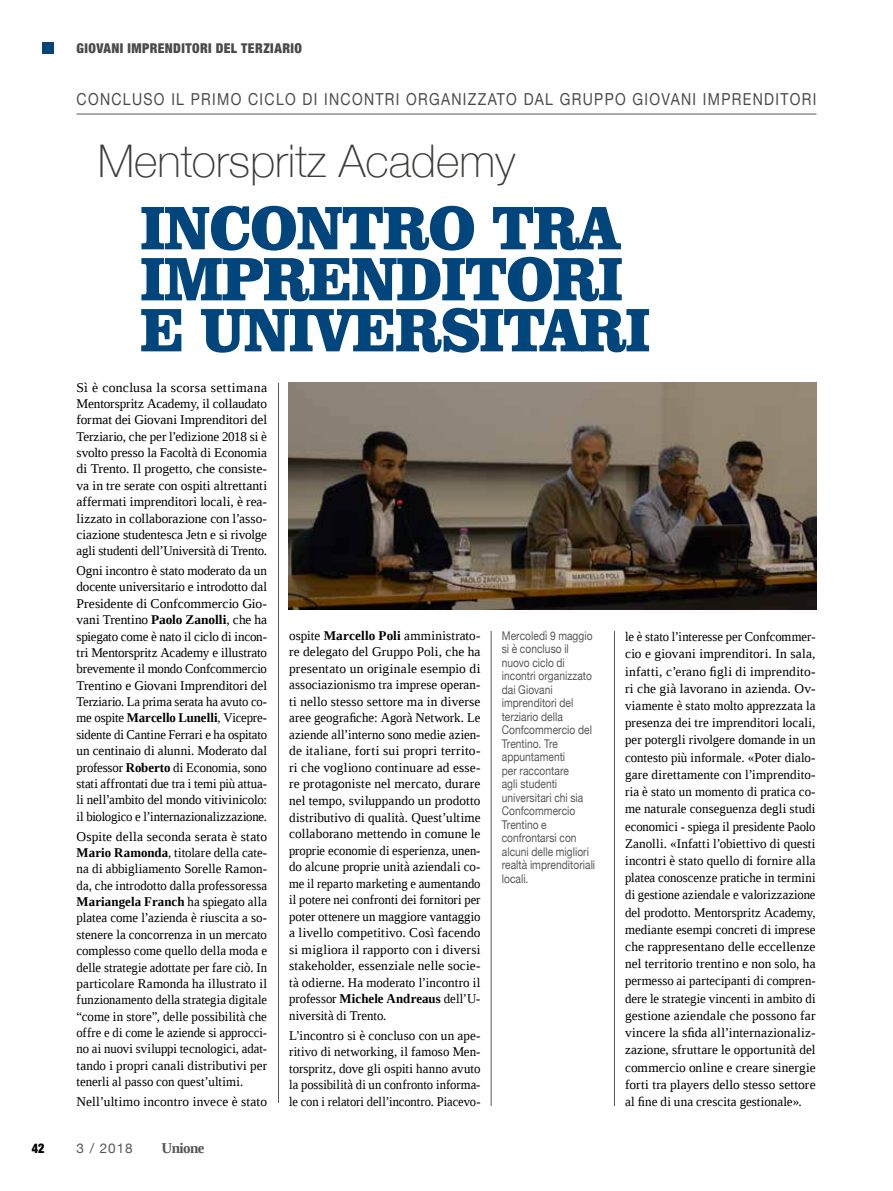
<style>
.page{position:relative;width:893px;height:1191px;background:#fff}
.page>*{position:absolute;margin:0;border:0;box-sizing:border-box;transform-origin:0 0}
.t1{font:900 63px/51px "Clarendon BT";letter-spacing:-.02em;color:#00457c;scale:.9 1}
.t2{font:100 45px "Helvetica Neue";color:#3c3c3b}
.t3{font:16.5px "Helvetica Neue";letter-spacing:.095em;color:#4a4a49;scale:.85 1}
.t4{font:700 15px "Liberation Serif";letter-spacing:-.04em;color:#575756}
.t5{font:900 condensed 13.5px "Helvetica Neue";letter-spacing:.03em;color:#4a4a49}
.t6{font:13.5px "Helvetica Neue";color:#575756}
.t7{font:900 condensed 13.5px "Helvetica Neue";color:#000;scale:.9 1}
.t8{font:13.35px/16.4px "Liberation Serif";color:#000;text-align:justify}
.t9{font:13.35px/17.2px "Liberation Serif";color:#000;text-align:justify;scale:.95 1}
.t10{font:12px/13.5px "Helvetica Neue";letter-spacing:.005em;color:#575756;scale:.85 1}
.s1{font-weight:700}
</style>
<div class="page">
<div style="left:43px;top:43px;width:11px;height:11px;background:#00457c"></div>
<hr style="left:278px;top:383px;width:1px;height:719px;background:#575756">
<hr style="left:491px;top:631px;width:1px;height:475px;background:#575756">
<hr style="left:614px;top:631px;width:1px;height:475px;background:#575756">
<img style="left:289px;top:383px;width:527px;height:226px">
<hr style="left:77px;top:114px;width:739px;height:1px;background:#575756">
<p class="t5" style="left:77px;top:40px;width:227px">GIOVANI IMPRENDITORI DEL TERZIARIO</p>
<p class="t3" style="left:77px;top:89px;width:872px">CONCLUSO IL PRIMO CICLO DI INCONTRI ORGANIZZATO DAL GRUPPO GIOVANI IMPRENDITORI</p>
<h2 class="t2" style="left:98px;top:133px;width:419px">Mentorspritz Academy</h2>
<h1 class="t1" style="left:140px;top:201px;width:568px">INCONTRO TRA<br>IMPRENDITORI<br>E UNIVERSITARI</h1>
<p class="t8" style="left:77px;top:379px;width:192px">Sì è conclusa la scorsa settimana Mentorspritz Academy, il collaudato format dei Giovani Imprenditori del Terziario, che per l’edizione 2018 si è svolto presso la Facoltà di Economia di Trento. Il progetto, che consiste&shy;va in tre serate con ospiti altrettanti affermati imprenditori locali, è rea&shy;lizzato in collaborazione con l’asso&shy;ciazione studentesca Jetn e si rivolge agli studenti dell’Università di Trento.</p>
<p class="t8" style="left:77px;top:562px;width:192px">Ogni incontro è stato moderato da un docente universitario e introdotto dal Presidente di Confcommercio Gio&shy;vani Trentino <span class="s1">Paolo Zanolli</span>, che ha spiegato come è nato il ciclo di incon&shy;tri Mentorspritz Academy e illustrato brevemente il mondo Confcommercio Trentino e Giovani Imprenditori del Terziario. La prima serata ha avuto co&shy;me ospite <span class="s1">Marcello Lunelli</span>, Vicepre&shy;sidente di Cantine Ferrari e ha ospitato un centinaio di alunni. Moderato dal professor <span class="s1">Roberto</span> di Economia, sono stati affrontati due tra i temi più attua&shy;li nell’ambito del mondo vitivinicolo: il biologico e l’internazionalizzazione.</p>
<p class="t8" style="left:77px;top:828px;width:192px">Ospite della seconda serata è stato <span class="s1">Mario Ramonda</span>, titolare della cate&shy;na di abbigliamento Sorelle Ramon&shy;da, che introdotto dalla professoressa <span class="s1">Mariangela Franch</span> ha spiegato alla platea come l’azienda è riuscita a so&shy;stenere la concorrenza in un mercato complesso come quello della moda e delle strategie adottate per fare ciò. In particolare Ramonda ha illustrato il funzionamento della strategia digitale “come in store”, delle possibilità che offre e di come le aziende si approcci&shy;no ai nuovi sviluppi tecnologici, adat&shy;tando i propri canali distributivi per tenerli al passo con quest’ultimi.</p>
<p class="t8" style="left:77px;top:1093px;width:192px">Nell’ultimo incontro invece è stato</p>
<p class="t7" style="left:32px;top:1140px;width:16px">42</p>
<p class="t6" style="left:77px;top:1140px;width:58px">3 / 2018</p>
<p class="t4" style="left:162px;top:1140px;width:44px">Unione</p>
<p class="t8" style="left:289px;top:627px;width:193px">ospite <span class="s1">Marcello Poli</span> amministrato&shy;re delegato del Gruppo Poli, che ha presentato un originale esempio di associazionismo tra imprese operan&shy;ti nello stesso settore ma in diverse aree geografiche: Agorà Network. Le aziende all’interno sono medie azien&shy;de italiane, forti sui propri territo&shy;ri che vogliono continuare ad esse&shy;re protagoniste nel mercato, durare nel tempo, sviluppando un prodotto distributivo di qualità. Quest’ultime collaborano mettendo in comune le proprie economie di esperienza, unen&shy;do alcune proprie unità aziendali co&shy;me il reparto marketing e aumentando il potere nei confronti dei fornitori per poter ottenere un maggiore vantaggio a livello competitivo. Così facendo si migliora il rapporto con i diversi stakeholder, essenziale nelle socie&shy;tà odierne. Ha moderato l’incontro il professor <span class="s1">Michele Andreaus</span> dell’U&shy;niversità di Trento.</p>
<p class="t8" style="left:289px;top:1027px;width:193px">L’incontro si è concluso con un ape&shy;ritivo di networking, il famoso Men&shy;torspritz, dove gli ospiti hanno avuto la possibilità di un confronto informa&shy;le con i relatori dell’incontro. Piacevo-</p>
<p class="t10" style="left:502px;top:628px;width:111px">Mercoledì 9 maggio si è concluso il nuovo ciclo di incontri organizzato dai Giovani imprenditori del terziario della<br>Confcommercio del<br>Trentino. Tre appuntamenti<br>per raccontare<br>agli studenti universitari chi sia<br>Confcommercio<br>Trentino e confrontarsi con alcuni delle migliori realtà imprenditoriali locali.</p>
<p class="t9" style="left:625px;top:628px;width:202px">le è stato l’interesse per Confcommer&shy;cio e giovani imprenditori. In sala, infatti, c’erano figli di imprendito&shy;ri che già lavorano in azienda. Ov&shy;viamente è stato molto apprezzata la presenza dei tre imprenditori locali, per potergli rivolgere domande in un contesto più informale. «Poter dialo&shy;gare direttamente con l’imprendito&shy;ria è stato un momento di pratica co&shy;me naturale conseguenza degli studi economici - spiega il presidente Paolo Zanolli. «Infatti l’obiettivo di questi incontri è stato quello di fornire alla platea conoscenze pratiche in termini di gestione aziendale e valorizzazione del prodotto. Mentorspritz Academy, mediante esempi concreti di imprese che rappresentano delle eccellenze nel territorio trentino e non solo, ha permesso ai partecipanti di compren&shy;dere le strategie vincenti in ambito di gestione aziendale che possono far vincere la sfida all’internazionaliz&shy;zazione, sfruttare le opportunità del commercio online e creare sinergie forti tra players dello stesso settore al fine di una crescita gestionale».</p>
</div>
